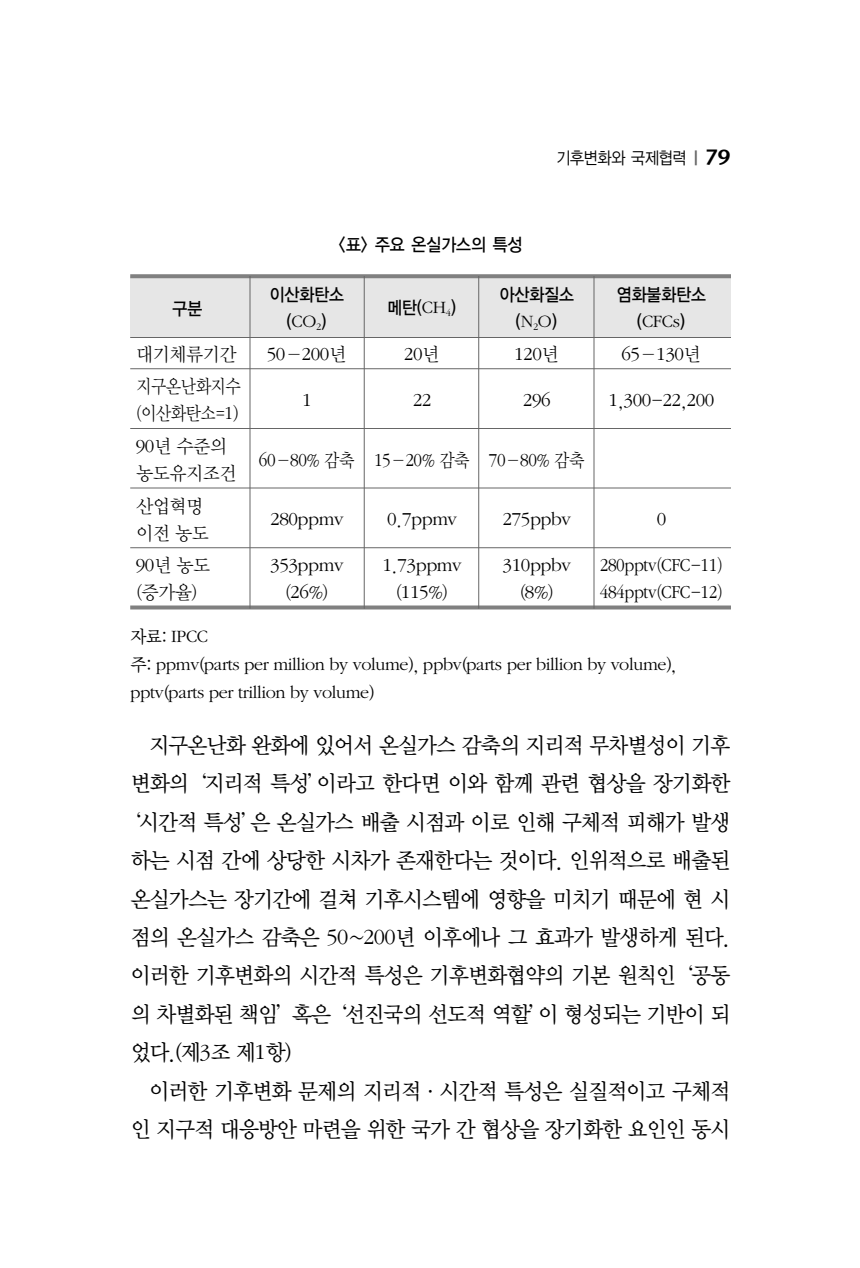
<style>
.page{position:relative;width:860px;height:1268px;background:#fff}
.page>*{position:absolute;margin:0;border:0;box-sizing:border-box;transform-origin:0 0}
.t1{font:22.4px "Y Mj O13";letter-spacing:-.105em;color:#000;scale:.95 1}
.t2{font:300 19px "Garamond";letter-spacing:-.02em;color:#000}
.t3{font:300 19px "Garamond";letter-spacing:-.02em;color:#000;scale:.9 1}
.t4{font:19px/32.6px "Y Mj O12";letter-spacing:-.075em;color:#000;scale:.95 1}
.t5{font:19px/32.6px "Y Mj O12";letter-spacing:-.075em;color:#000;scale:.85 1}
.t6{font:300 18px/28px "Garamond";letter-spacing:-.02em;color:#000}
.t7{font:18px "YGO13";letter-spacing:-.08em;color:#000;scale:.9 1}
.t8{font:17px "YGO12";letter-spacing:-.1em;color:#000;scale:.9 1}
.s1{font-family:"YGO14";color:#666}
.s2{font-family:"Stone Sans ITCTT Semi";font-size:22px}
.s3{font-family:"Garamond";font-weight:300}
.s4{font-family:"YGO13";font-weight:400}
.s5{font-family:"Y Mj O12";font-weight:400}
.s6{font-family:"Y Mj O13";font-weight:400}
</style>
<div class="page">
<div style="left:130px;top:276px;width:601px;height:61px;background:#e6e6e6"></div>
<svg style="left:130px;top:274px;width:601px;height:4px;background:#878787"></svg>
<hr style="left:130px;top:337px;width:601px;height:1px;background:#666">
<hr style="left:130px;top:368px;width:601px;height:1px;background:#666">
<hr style="left:130px;top:428px;width:601px;height:1px;background:#666">
<hr style="left:130px;top:488px;width:601px;height:1px;background:#666">
<hr style="left:130px;top:547px;width:601px;height:1px;background:#666">
<svg style="left:130px;top:606px;width:601px;height:4px;background:#8f8f8f"></svg>
<hr style="left:250px;top:276px;width:1px;height:333px;background:#666">
<hr style="left:364px;top:276px;width:1px;height:333px;background:#666">
<hr style="left:478px;top:276px;width:1px;height:333px;background:#666">
<hr style="left:594px;top:276px;width:1px;height:333px;background:#666">
<p class="t7" style="left:172px;top:300px;width:36px">구분</p>
<p class="t7" style="left:338px;top:237px;width:207px">&lt;표&gt; 주요 온실가스의 특성</p>
<p class="t8" style="left:556px;top:150px;width:196px">기후변화와 국제협력 <span class="s1">|</span> <span class="s2">79</span></p>
<p class="t7" style="left:269px;top:286px;width:86px">이산화탄소</p>
<p class="t7" style="left:499px;top:286px;width:86px">아산화질소</p>
<p class="t7" style="left:616px;top:286px;width:102px">염화불화탄소</p>
<p class="t7" style="left:387px;top:299px;width:79px">메탄(<span class="s3">CH</span><sub>4</sub>)</p>
<p class="t7" style="left:286px;top:313px;width:47px">(<span class="s3">CO</span><sub>2</sub>)</p>
<p class="t7" style="left:515px;top:313px;width:49px">(<span class="s3">N</span><sub>2</sub><span class="s3">O</span>)</p>
<p class="t6" style="left:637px;top:309px;width:51px"><span class="s4">(</span>CFCs<span class="s4">)</span></p>
<p class="t4" style="left:136px;top:339px;width:108px">대기체류기간</p>
<p class="t2" style="left:267px;top:346px;width:82px">50<span class="s5">－</span>200<span class="s5">년</span></p>
<p class="t2" style="left:404px;top:346px;width:38px">20<span class="s5">년</span></p>
<p class="t2" style="left:514px;top:346px;width:47px">120<span class="s5">년</span></p>
<p class="t2" style="left:621px;top:346px;width:82px">65<span class="s5">－</span>130<span class="s5">년</span></p>
<p class="t5" style="left:136px;top:371px;width:126px">지구온난화지수</p>
<p class="t2" style="left:302px;top:392px;width:11px">1</p>
<p class="t2" style="left:413px;top:392px;width:20px">22</p>
<p class="t2" style="left:523px;top:392px;width:29px">296</p>
<p class="t2" style="left:609px;top:392px;width:107px">1<span class="s5">,</span>300<span class="s5">-</span>22<span class="s5">,</span>200</p>
<p class="t5" style="left:136px;top:398px;width:124px">(이산화탄소=<span class="s3">1</span>)<br><span class="s3">90</span>년 수준의</p>
<p class="t3" style="left:259px;top:452px;width:364px">60<span class="s5">－</span>80<span class="s5">% 감축</span> 15<span class="s5">－</span>20<span class="s5">% 감축</span> 70<span class="s5">－</span>80<span class="s5">% 감축</span></p>
<p class="t4" style="left:136px;top:458px;width:108px">농도유지조건 산업혁명</p>
<p class="t2" style="left:270px;top:512px;width:75px">280ppmv</p>
<p class="t2" style="left:387px;top:512px;width:72px">0<span class="s5">.</span>7ppmv</p>
<p class="t2" style="left:503px;top:512px;width:70px">275ppbv</p>
<p class="t2" style="left:657px;top:512px;width:11px">0</p>
<p class="t4" style="left:136px;top:518px;width:81px">이전 농도<br><span class="s3">90</span>년 농도</p>
<p class="t2" style="left:270px;top:558px;width:75px">353ppmv</p>
<p class="t2" style="left:383px;top:558px;width:81px">1<span class="s5">.</span>73ppmv</p>
<p class="t2" style="left:503px;top:558px;width:70px">310ppbv</p>
<p class="t3" style="left:600px;top:558px;width:138px">280pptv<span class="s5">(</span>CFC<span class="s5">-</span>11<span class="s5">)</span></p>
<p class="t4" style="left:136px;top:577px;width:67px">(증가율)</p>
<p class="t4" style="left:285px;top:577px;width:48px">(<span class="s3">26</span>%)</p>
<p class="t4" style="left:395px;top:577px;width:58px">(<span class="s3">115</span>%)</p>
<p class="t4" style="left:519px;top:577px;width:38px">(<span class="s3">8</span>%)</p>
<p class="t3" style="left:600px;top:585px;width:138px">484pptv<span class="s5">(</span>CFC<span class="s5">-</span>12<span class="s5">)</span></p>
<p class="t6" style="left:130px;top:624px;width:549px"><span class="s6">자료:</span> IPCC<br><span class="s6">주:</span> ppmv<span class="s6">(</span>parts per million by volume<span class="s6">),</span> ppbv<span class="s6">(</span>parts per billion by volume<span class="s6">), </span>pptv<span class="s6">(</span>parts per trillion by volume<span class="s6">)</span></p>
<p class="t1" style="left:149px;top:735px;width:614px">지구온난화 완화에 있어서 온실가스 감축의 지리적 무차별성이 기후</p>
<p class="t1" style="left:130px;top:774px;width:634px">변화의‘지리적 특성’이라고 한다면 이와 함께 관련 협상을 장기화한</p>
<p class="t1" style="left:119px;top:812px;width:645px">‘시간적 특성’은 온실가스 배출 시점과 이로 인해 구체적 피해가 발생</p>
<p class="t1" style="left:130px;top:850px;width:634px">하는 시점 간에 상당한 시차가 존재한다는 것이다. 인위적으로 배출된</p>
<p class="t1" style="left:130px;top:889px;width:634px">온실가스는 장기간에 걸쳐 기후시스템에 영향을 미치기 때문에 현 시</p>
<p class="t1" style="left:130px;top:927px;width:634px">점의 온실가스 감축은 <span class="s3">50</span>~<span class="s3">200</span>년 이후에나 그 효과가 발생하게 된다.</p>
<p class="t1" style="left:130px;top:966px;width:634px">이러한 기후변화의 시간적 특성은 기후변화협약의 기본 원칙인‘공동</p>
<p class="t1" style="left:130px;top:1004px;width:634px">의 차별화된 책임’혹은‘선진국의 선도적 역할’이 형성되는 기반이 되</p>
<p class="t1" style="left:130px;top:1042px;width:172px">었다.(제<span class="s3">3</span>조 제<span class="s3">1</span>항)</p>
<p class="t1" style="left:149px;top:1081px;width:614px">이러한 기후변화 문제의 지리적·시간적 특성은 실질적이고 구체적</p>
<p class="t1" style="left:130px;top:1119px;width:634px">인 지구적 대응방안 마련을 위한 국가 간 협상을 장기화한 요인인 동시</p>
</div>
